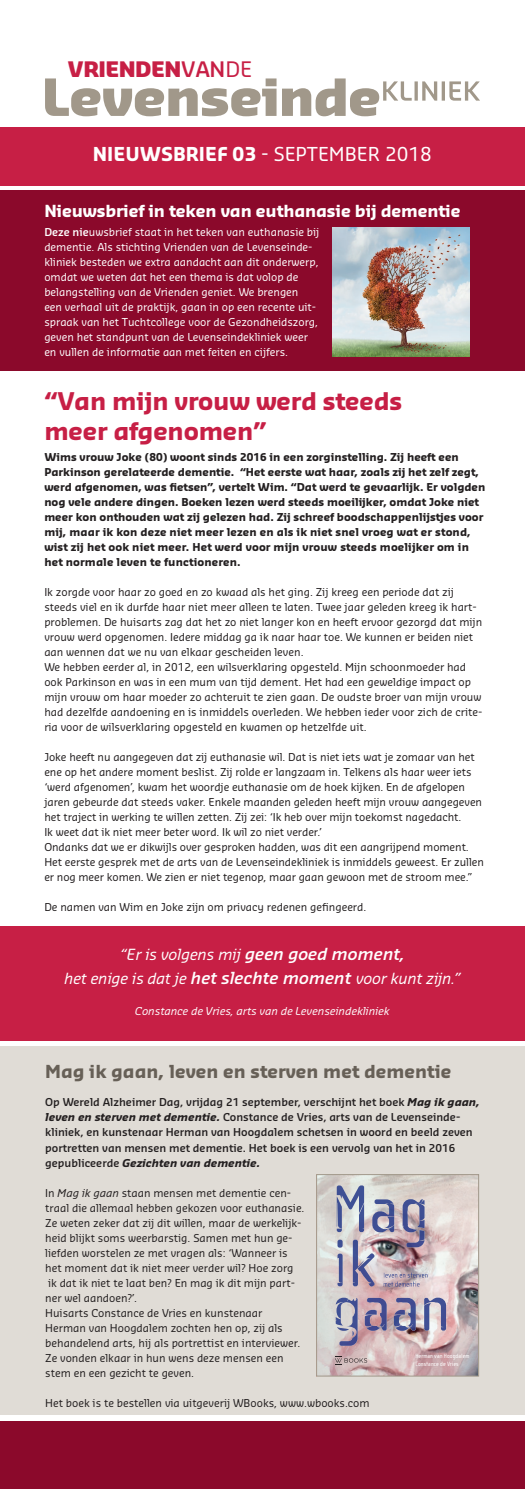
<style>
.page{position:relative;width:525px;height:1489px;background:#fff}
.page>*{position:absolute;margin:0;border:0;box-sizing:border-box;transform-origin:0 0}
.t1{font:700 23.75px/30px "Sansa";letter-spacing:-.01em;color:#c71f45}
.t2{font:900 20.88px "Sansa";color:#c71f45}
.t3{font:18.75px "Sansa";color:#fff}
.t4{font:700 17.5px "Sansa";color:#676057}
.t5{font:700 16.25px "Sansa";letter-spacing:-.01em;color:#fff}
.t6{font:italic 15px/23.8px "Sansa";letter-spacing:-.01em;color:#fff;text-align:center}
.t7{font:10.62px/15px "Sansa";color:#231f20}
.t8{font:700 10.62px/15px "Sansa";color:#231f20}
.t9{font:10.62px/15px "Sansa";color:#fff}
.t10{font:600 10.62px/15px "Sansa";color:#231f20}
.t11{font:italic 10.62px "Sansa";color:#fff}
.t12{font:6.38px/7.8px "Cholla Sans OT";color:#fff}
.s1{font-weight:600}
.s2{font-weight:400}
.s3{font-weight:700}
.s4{font-weight:600;font-size:16.25px}
.s5{font-weight:700;font-style:italic}
.s6{font-style:italic}
</style>
<div class="page">
<div style="left:0;top:926px;width:524px;height:114px;background:#c71f45"></div>
<div style="left:0;top:127px;width:524px;height:59px;background:#c71f45"></div>
<svg style="left:45px;top:78px;width:434px;height:38px"></svg>
<div style="left:0;top:1046px;width:524px;height:368px;background:#e0dcd6"></div>
<div style="left:0;top:1421px;width:524px;height:67px;background:#8b092b"></div>
<img style="left:318px;top:1176px;width:158px;height:198px">
<svg style="left:335px;top:1356px;width:32px;height:9px"></svg>
<img style="left:335px;top:1297px;width:111px;height:48px">
<img style="left:337px;top:1247px;width:37px;height:39px">
<img style="left:336px;top:1185px;width:88px;height:62px">
<img style="left:383px;top:1272px;width:45px;height:5px">
<img style="left:383px;top:1281px;width:36px;height:5px">
<div style="left:316px;top:1174px;width:162px;height:202px;border:1px solid #a1988a"></div>
<div style="left:0;top:191px;width:524px;height:180px;background:#8b092b"></div>
<img style="left:332px;top:228px;width:137px;height:128px">
<h2 class="t2" style="left:68px;top:56px;width:186px">VRIENDEN<span class="s1">VAN</span><span class="s2">DE</span></h2>
<h3 class="t3" style="left:93px;top:142px;width:340px"><span class="s3">NIEUWSBRIEF 03</span> - SEPTEMBER 2018</h3>
<h3 class="t5" style="left:44px;top:200px;width:417px">Nieuwsbrief in teken van euthanasie bij dementie</h3>
<p class="t9" style="left:44px;top:224px;width:276px"><span class="s1">Deze nie</span>uwsbrief staat in het teken van euthanasie bij dementie. Als stichting Vrienden van de Levenseinde&shy;kliniek besteden we extra aandacht aan dit onderwerp, omdat we weten dat het een thema is dat volop de belangstelling van de Vrienden geniet. We brengen<br>een verhaal uit de praktijk, gaan in op een recente uit&shy;spraak van het Tuchtcollege voor de Gezondheidszorg, geven het standpunt van de Levenseindekliniek weer en vullen de informatie aan met feiten en cijfers.</p>
<h1 class="t1" style="left:44px;top:385px;width:359px">“Van mijn vrouw werd steeds meer afgenomen”</h1>
<p class="t8" style="left:44px;top:449px;width:442px">Wims vrouw Joke (80) woont sinds 2016 in een zorginstelling. Zij heeft een Parkinson gerelateerde dementie. “Het eerste wat haar, zoals zij het zelf zegt, werd afgenomen, was fietsen”, vertelt Wim. “Dat werd te gevaarlijk. Er volgden nog vele andere dingen. Boeken lezen werd steeds moeilijker, omdat Joke niet meer kon onthouden wat zij gelezen had. Zij schreef boodschappenlijstjes voor mij, maar ik kon deze niet meer lezen en als ik niet snel vroeg wat er stond, wist zij het ook niet meer. Het werd voor mijn vrouw steeds moelijker om in het normale leven te functioneren.</p>
<p class="t7" style="left:44px;top:584px;width:439px">Ik zorgde voor haar zo goed en zo kwaad als het ging. Zij kreeg een periode dat zij steeds viel en ik durfde haar niet meer alleen te laten. Twee jaar geleden kreeg ik hart&shy;problemen. De huisarts zag dat het zo niet langer kon en heeft ervoor gezorgd dat mijn vrouw werd opgenomen. Iedere middag ga ik naar haar toe. We kunnen er beiden niet aan wennen dat we nu van elkaar gescheiden leven.<br>We hebben eerder al, in 2012, een wilsverklaring opgesteld. Mijn schoonmoeder had ook Parkinson en was in een mum van tijd dement. Het had een geweldige impact op mijn vrouw om haar moeder zo achteruit te zien gaan. De oudste broer van mijn vrouw had dezelfde aandoening en is inmiddels overleden. We hebben ieder voor zich de crite&shy;ria voor de wilsverklaring opgesteld en kwamen op hetzelfde uit.</p>
<p class="t7" style="left:44px;top:749px;width:441px">Joke heeft nu aangegeven dat zij euthanasie wil. Dat is niet iets wat je zomaar van het ene op het andere moment beslist. Zij rolde er langzaam in. Telkens als haar weer iets ‘werd afgenomen’, kwam het woordje euthanasie om de hoek kijken. En de afgelopen jaren gebeurde dat steeds vaker. Enkele maanden geleden heeft mijn vrouw aangegeven het traject in werking te willen zetten. Zij zei: ‘Ik heb over mijn toekomst nagedacht.<br>Ik weet dat ik niet meer beter word. Ik wil zo niet verder.’<br>Ondanks dat we er dikwijls over gesproken hadden, was dit een aangrijpend moment.<br>Het eerste gesprek met de arts van de Levenseindekliniek is inmiddels geweest. Er zullen er nog meer komen. We zien er niet tegenop, maar gaan gewoon met de stroom mee.”</p>
<p class="t7" style="left:44px;top:899px;width:323px">De namen van Wim en Joke zijn om privacy redenen gefingeerd.</p>
<h3 class="t6" style="left:64px;top:942px;width:398px">“Er is volgens mij <span class="s4">geen goed moment,<br></span>het enige is dat je <span class="s4">het slechte moment</span> voor kunt zijn.”</h3>
<p class="t11" style="left:135px;top:1004px;width:256px">Constance de Vries, arts van de Levenseindekliniek</p>
<h3 class="t4" style="left:45px;top:1060px;width:407px">Mag ik gaan, leven en sterven met dementie</h3>
<p class="t10" style="left:45px;top:1094px;width:436px">Op Wereld Alzheimer Dag, vrijdag 21 september, verschijnt het boek <span class="s5">Mag ik gaan, leven en sterven met dementie.</span> Constance de Vries, arts van de Levenseinde&shy;kliniek, en kunstenaar Herman van Hoogdalem schetsen in woord en beeld zeven portretten van mensen met dementie. Het boek is een vervolg van het in 2016 gepubliceerde <span class="s5">Gezichten van dementie.</span></p>
<p class="t7" style="left:45px;top:1184px;width:261px">In <span class="s6">Mag ik gaan</span> staan mensen met dementie cen&shy;traal die allemaal hebben gekozen voor euthanasie.<br>Ze weten zeker dat zij dit willen, maar de werkelijk&shy;heid blijkt soms weerbarstig. Samen met hun ge&shy;liefden worstelen ze met vragen als: ‘Wanneer is het moment dat ik niet meer verder wil? Hoe zorg ik dat ik niet te laat ben? En mag ik dit mijn part&shy;ner wel aandoen?’.<br>Huisarts Constance de Vries en kunstenaar Herman van Hoogdalem zochten hen op, zij als behandelend arts, hij als portrettist en interviewer.<br>Ze vonden elkaar in hun wens deze mensen een stem en een gezicht te geven.</p>
<p class="t7" style="left:45px;top:1394px;width:326px">Het boek is te bestellen via uitgeverij WBooks, www.wbooks.com</p>
<p class="t12" style="left:415px;top:1352px;width:55px">Herman van Hoogdalem<br>Constance de Vries</p>
</div>
